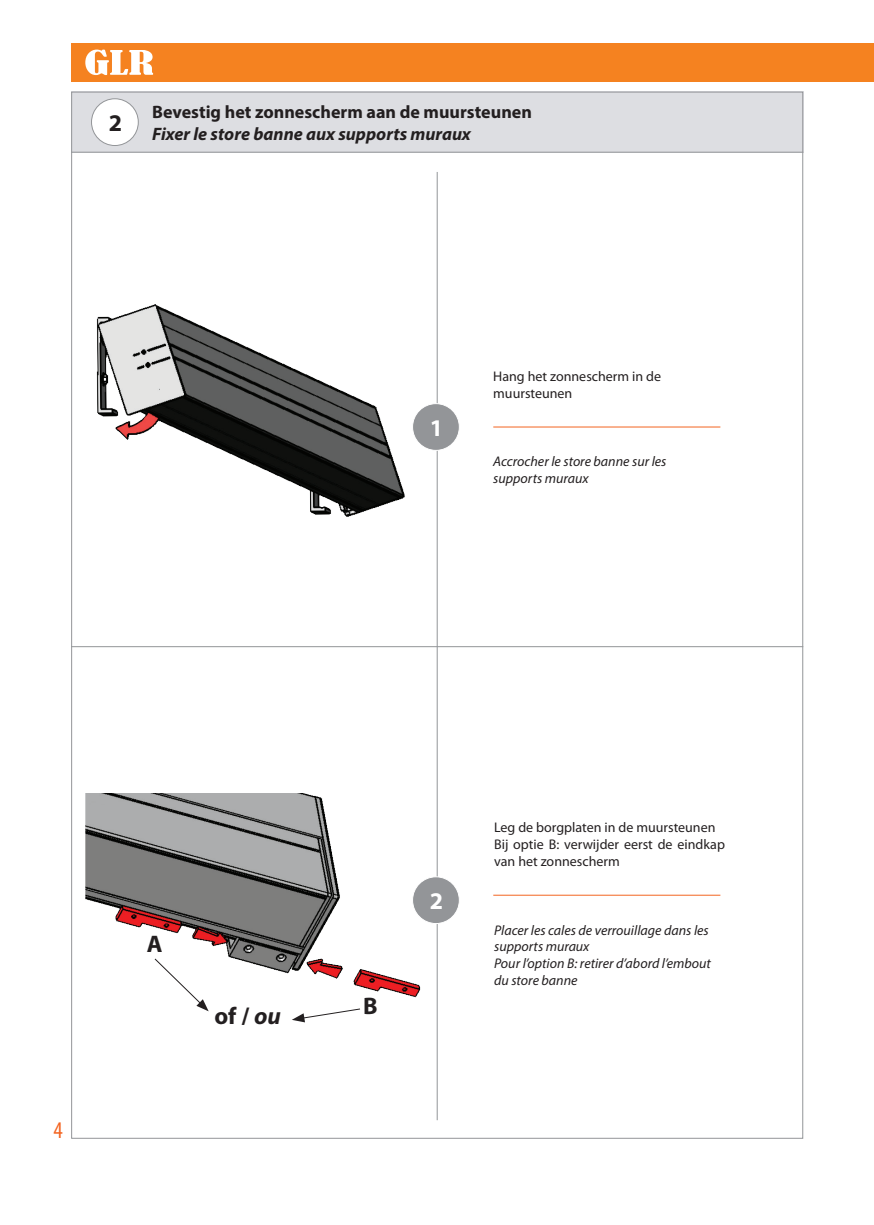
<style>
.page{position:relative;width:874px;height:1225px;background:#fff}
.page>*{position:absolute;margin:0;border:0;box-sizing:border-box;transform-origin:0 0}
.t1{font:700 24px "Myriad Pro";color:#231f20}
.t2{font:700 24px "Myriad Pro";color:#fff}
.t3{font:condensed 24px "Myriad Pro";color:#f36421}
.t4{font:700 18px "Myriad Pro";color:#231f20}
.t5{font:italic 700 18px "Myriad Pro";color:#231f20}
.t6{font:italic 14px/16.8px "Myriad Pro";color:#231f20}
.t7{font:14px/16.8px "Myriad Pro";color:#231f20}
.s1{font-style:italic}
</style>
<div class="page">
<div style="left:71px;top:43px;width:802px;height:39px;background:#f58220"></div>
<svg style="left:85px;top:50px;width:68px;height:25px"></svg>
<div style="left:71px;top:92px;width:731px;height:61px;background:#dddee2"></div>
<hr style="left:71px;top:152px;width:731px;height:1px;background:#939598">
<hr style="left:436px;top:172px;width:1px;height:948px;background:#939598">
<hr style="left:71px;top:646px;width:731px;height:1px;background:#939598">
<hr style="left:493px;top:426px;width:227px;height:1px;background:#f36421">
<hr style="left:493px;top:894px;width:227px;height:1px;background:#f36421">
<img style="left:96px;top:304px;width:309px;height:213px">
<div style="left:412px;top:403px;width:47px;height:47px;background:#939598;border-radius:50%"></div>
<div style="left:412px;top:403px;width:47px;height:48px;border:1px solid #fff;border-radius:50%"></div>
<div style="left:412px;top:877px;width:47px;height:46px;background:#939598;border-radius:50%"></div>
<div style="left:412px;top:876px;width:47px;height:48px;border:1px solid #fff;border-radius:50%"></div>
<img style="left:85px;top:793px;width:336px;height:205px">
<svg style="left:153px;top:957px;width:55px;height:54px"></svg>
<svg style="left:292px;top:1008px;width:68px;height:14px"></svg>
<div style="left:91px;top:99px;width:47px;height:46px;background:#fff;border-radius:50%"></div>
<div style="left:91px;top:98px;width:48px;height:48px;border:1px solid #939598;border-radius:50%"></div>
<p class="t1" style="left:109px;top:107px;width:15px">2</p>
<p class="t4" style="left:152px;top:100px;width:381px">Bevestig het zonnescherm aan de muursteunen</p>
<p class="t5" style="left:152px;top:122px;width:320px">Fixer le store banne aux supports muraux</p>
<p class="t2" style="left:429px;top:412px;width:15px">1</p>
<p class="t7" style="left:493px;top:368px;width:169px">Hang het zonnescherm in de muursteunen</p>
<p class="t6" style="left:493px;top:453px;width:175px">Accrocher le store banne sur les supports muraux</p>
<p class="t3" style="left:54px;top:1115px;width:11px">4</p>
<p class="t1" style="left:147px;top:928px;width:17px">A</p>
<p class="t1" style="left:214px;top:1000px;width:68px">of / <span class="s1">ou</span></p>
<p class="t1" style="left:363px;top:990px;width:16px">B</p>
<p class="t2" style="left:429px;top:885px;width:15px">2</p>
<p class="t7" style="left:494px;top:819px;width:223px">Leg de borgplaten in de muursteunen</p>
<p class="t7" style="left:494px;top:836px;width:232px">Bij optie B: verwijder eerst de eindkap van het zonnescherm</p>
<p class="t6" style="left:494px;top:921px;width:216px">Placer les cales de verrouillage dans les supports muraux</p>
<p class="t6" style="left:494px;top:955px;width:218px">Pour l’option B: retirer d’abord l’embout du store banne</p>
</div>
